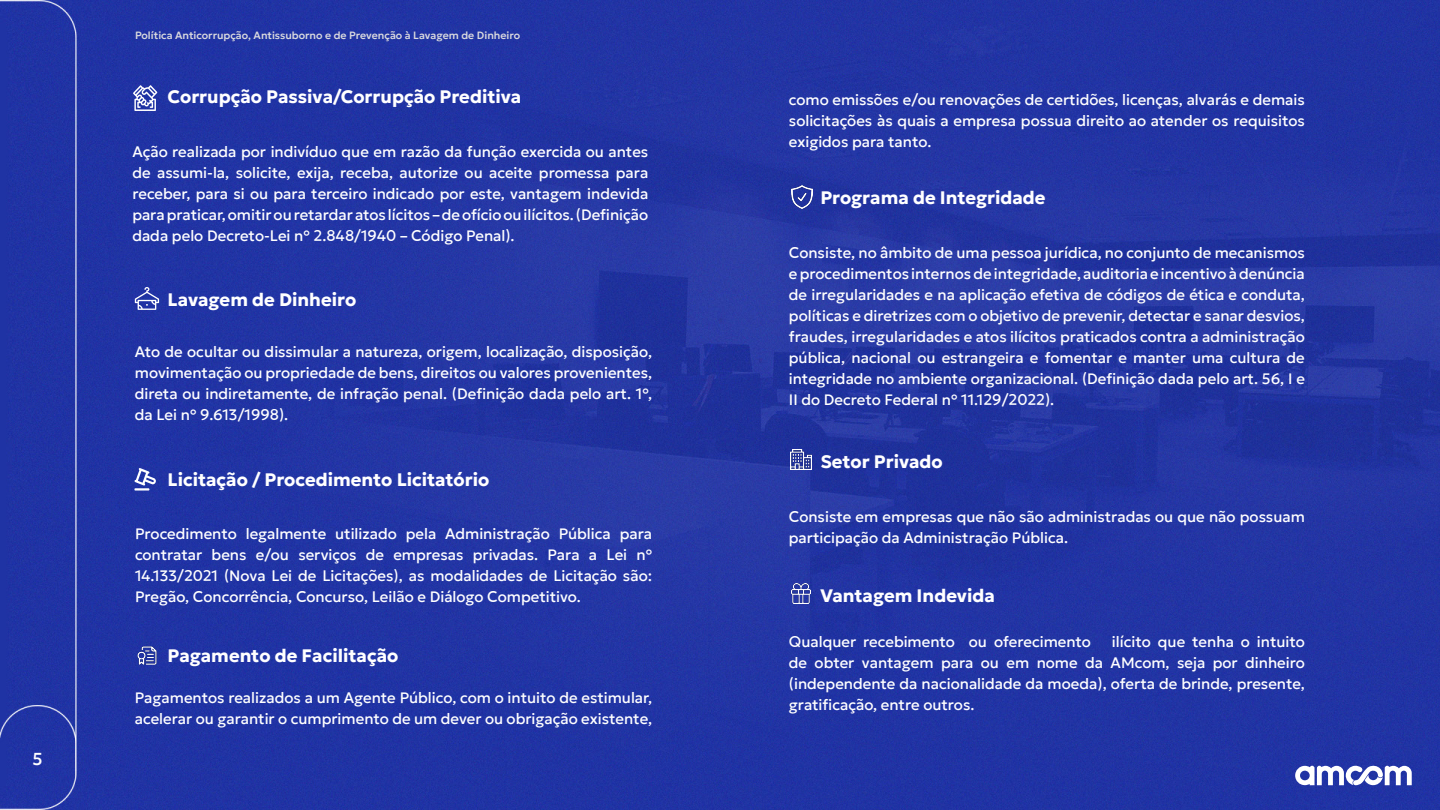
<style>
.page{position:relative;width:1440px;height:810px;background:#fff}
.page>*{position:absolute;margin:0;border:0;box-sizing:border-box;transform-origin:0 0}
.t1{font:700 18px "Geologica";color:#fff}
.t2{font:500 17.25px "Geologica";color:#fff}
.t3{font:15px/21px "Geologica";color:#fff;text-align:justify}
.t4{font:500 10.5px "Geologica";color:#dadade}
</style>
<div class="page">
<img style="left:0;top:0;width:1440px;height:810px">
<svg style="left:1295px;top:766px;width:117px;height:19px"></svg>
<svg style="left:135px;top:287px;width:24px;height:23px"></svg>
<svg style="left:133px;top:85px;width:24px;height:26px"></svg>
<svg style="left:134px;top:468px;width:22px;height:23px"></svg>
<img style="left:136px;top:646px;width:21px;height:19px">
<img style="left:791px;top:186px;width:21px;height:23px">
<img style="left:791px;top:450px;width:21px;height:19px">
<img style="left:792px;top:584px;width:19px;height:19px">
<p class="t2" style="left:32px;top:744px;width:12px">5</p>
<p class="t4" style="left:135px;top:27px;width:387px">Política Anticorrupção, Antissuborno e de Prevenção à Lavagem de Dinheiro</p>
<p class="t1" style="left:168px;top:81px;width:355px">Corrupção Passiva/Corrupção Preditiva</p>
<p class="t3" style="left:132px;top:140px;width:517px">Ação realizada por indivíduo que em razão da função exercida ou antes de assumi-la, solicite, exija, receba, autorize ou aceite promessa para receber, para si ou para terceiro indicado por este, vantagem indevida para praticar, omitir ou retardar atos lícitos – de ofício ou ilícitos. (Definição dada pelo Decreto-Lei nº 2.848/1940 – Código Penal).</p>
<p class="t1" style="left:168px;top:283px;width:190px">Lavagem de Dinheiro</p>
<p class="t3" style="left:135px;top:340px;width:519px">Ato de ocultar ou dissimular a natureza, origem, localização, disposição, movimentação ou propriedade de bens, direitos ou valores provenientes, direta ou indiretamente, de infração penal. (Definição dada pelo art. 1º, da Lei nº 9.613/1998).</p>
<p class="t1" style="left:168px;top:463px;width:323px">Licitação / Procedimento Licitatório</p>
<p class="t3" style="left:135px;top:522px;width:519px">Procedimento legalmente utilizado pela Administração Pública para contratar bens e/ou serviços de empresas privadas. Para a Lei nº 14.133/2021 (Nova Lei de Licitações), as modalidades de Licitação são:<br>Pregão, Concorrência, Concurso, Leilão e Diálogo Competitivo.</p>
<p class="t1" style="left:168px;top:639px;width:232px">Pagamento de Facilitação</p>
<p class="t3" style="left:135px;top:686px;width:519px">Pagamentos realizados a um Agente Público, com o intuito de estimular, acelerar ou garantir o cumprimento de um dever ou obrigação existente,</p>
<p class="t3" style="left:789px;top:88px;width:518px">como emissões e/ou renovações de certidões, licenças, alvarás e demais solicitações às quais a empresa possua direito ao atender os requisitos exigidos para tanto.</p>
<p class="t1" style="left:820px;top:182px;width:227px">Programa de Integridade</p>
<p class="t3" style="left:789px;top:241px;width:517px">Consiste, no âmbito de uma pessoa jurídica, no conjunto de mecanismos e procedimentos internos de integridade, auditoria e incentivo à denúncia de irregularidades e na aplicação efetiva de códigos de ética e conduta, políticas e diretrizes com o objetivo de prevenir, detectar e sanar desvios, fraudes, irregularidades e atos ilícitos praticados contra a administração pública, nacional ou estrangeira e fomentar e manter uma cultura de integridade no ambiente organizacional. (Definição dada pelo art. 56, I e II do Decreto Federal nº 11.129/2022).</p>
<p class="t1" style="left:820px;top:446px;width:124px">Setor Privado</p>
<p class="t3" style="left:789px;top:505px;width:517px">Consiste em empresas que não são administradas ou que não possuam participação da Administração Pública.</p>
<p class="t1" style="left:820px;top:580px;width:176px">Vantagem Indevida</p>
<p class="t3" style="left:789px;top:630px;width:517px;text-indent:323px">ilícito que tenha o intuito de obter vantagem para ou em nome da AMcom, seja por dinheiro (independente da nacionalidade da moeda), oferta de brinde, presente, gratificação, entre outros.</p>
<p class="t3" style="left:789px;top:630px;width:304px">Qualquer recebimento ou oferecimento</p>
</div>
